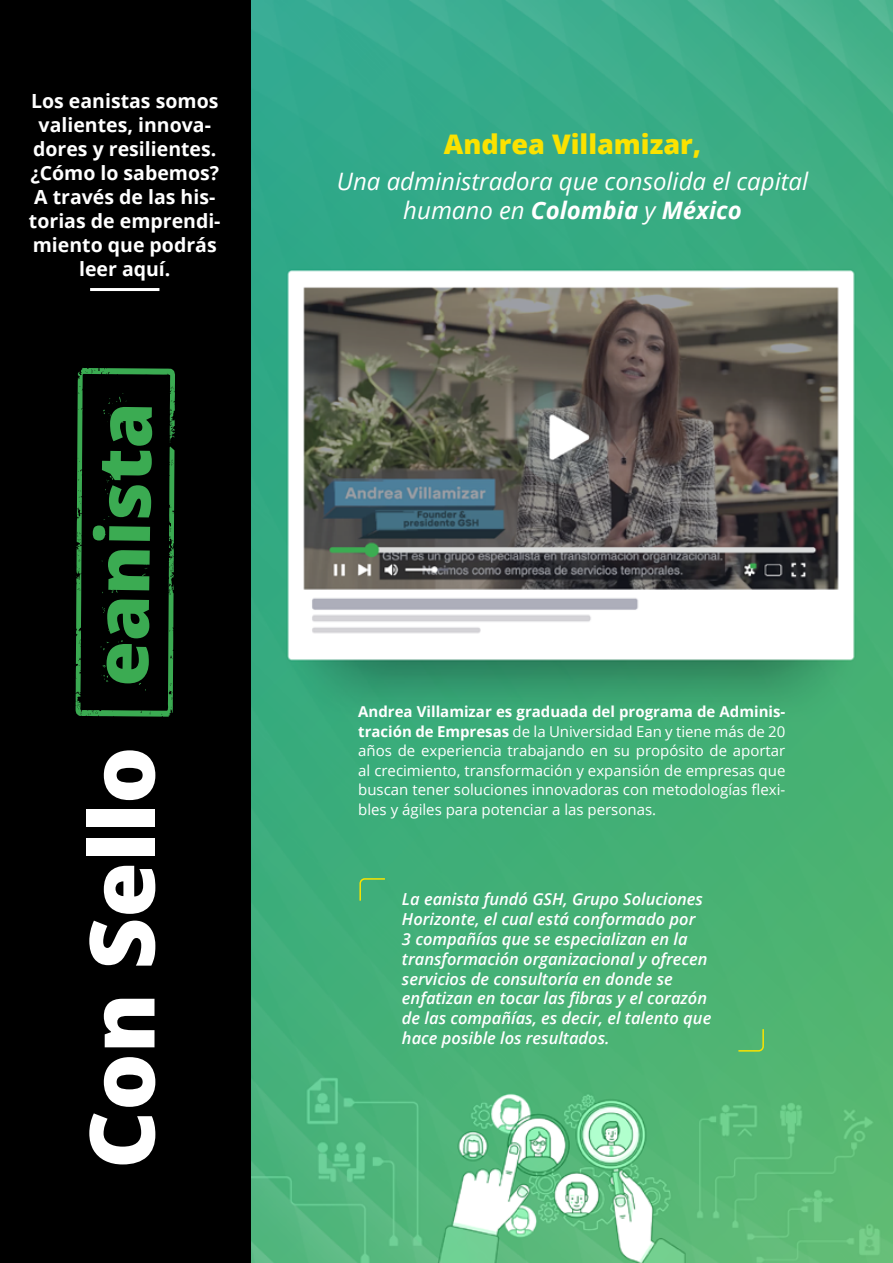
<style>
.page{position:relative;width:893px;height:1263px;background:#fff}
.page>*{position:absolute;margin:0;border:0;box-sizing:border-box;transform-origin:0 0}
.t1{font:800 90px "Open Sans";color:#fff}
.t2{font:800 73.8px "Open Sans";color:#3bab52}
.t3{font:800 27px "Open Sans";color:#fbe200}
.t4{font:italic 24px/28.8px "Open Sans";color:#fff;text-align:center}
.t5{font:700 19.5px/24px "Open Sans";color:#fff;text-align:center}
.t6{font:italic 600 16.5px/19.8px "Open Sans";color:#fff}
.t7{font:15px/19.5px "Open Sans";color:#fff;text-align:justify}
.s1{font-weight:700}
</style>
<div class="page">
<img style="left:251px;top:0;width:642px;height:1263px">
<div style="left:0;top:0;width:251px;height:1263px;background:#000"></div>
<svg style="left:359px;top:877px;width:27px;height:25px"></svg>
<svg style="left:737px;top:1028px;width:28px;height:24px"></svg>
<svg style="left:76px;top:368px;width:99px;height:349px"></svg>
<hr style="left:90px;top:288px;width:69px;height:3px;background:#fff">
<h3 class="t5" style="left:29px;top:88px;width:193px">Los eanistas somos valientes, innova&shy;dores y resilientes. ¿Cómo lo sabemos?<br>A través de las his&shy;torias de emprendi&shy;miento que podrás leer aquí.</h3>
<h2 class="t2" style="left:64px;top:685px;width:286px;rotate:-89deg">eanista</h2>
<h1 class="t1" style="left:53px;top:1169px;width:424px;rotate:-90deg">Con Sello</h1>
<h3 class="t3" style="left:444px;top:123px;width:259px">Andrea Villamizar,</h3>
<h3 class="t4" style="left:337px;top:167px;width:473px">Una administradora que consolida el capital humano en <span class="s1">Colombia</span> y <span class="s1">México</span></h3>
<p class="t7" style="left:358px;top:701px;width:429px"><span class="s1">Andrea Villamizar es graduada del programa de Adminis&shy;tración de Empresas</span> de la Universidad Ean y tiene más de 20 años de experiencia trabajando en su propósito de aportar al crecimiento, transformación y expansión de empresas que buscan tener soluciones innovadoras con metodologías flexi&shy;bles y ágiles para potenciar a las personas.</p>
<p class="t6" style="left:402px;top:889px;width:311px">La eanista fundó GSH, Grupo Soluciones Horizonte, el cual está conformado por<br>3 compañías que se especializan en la transformación organizacional y ofrecen servicios de consultoría en donde se enfatizan en tocar las fibras y el corazón de las compañías, es decir, el talento que hace posible los resultados.</p>
</div>
